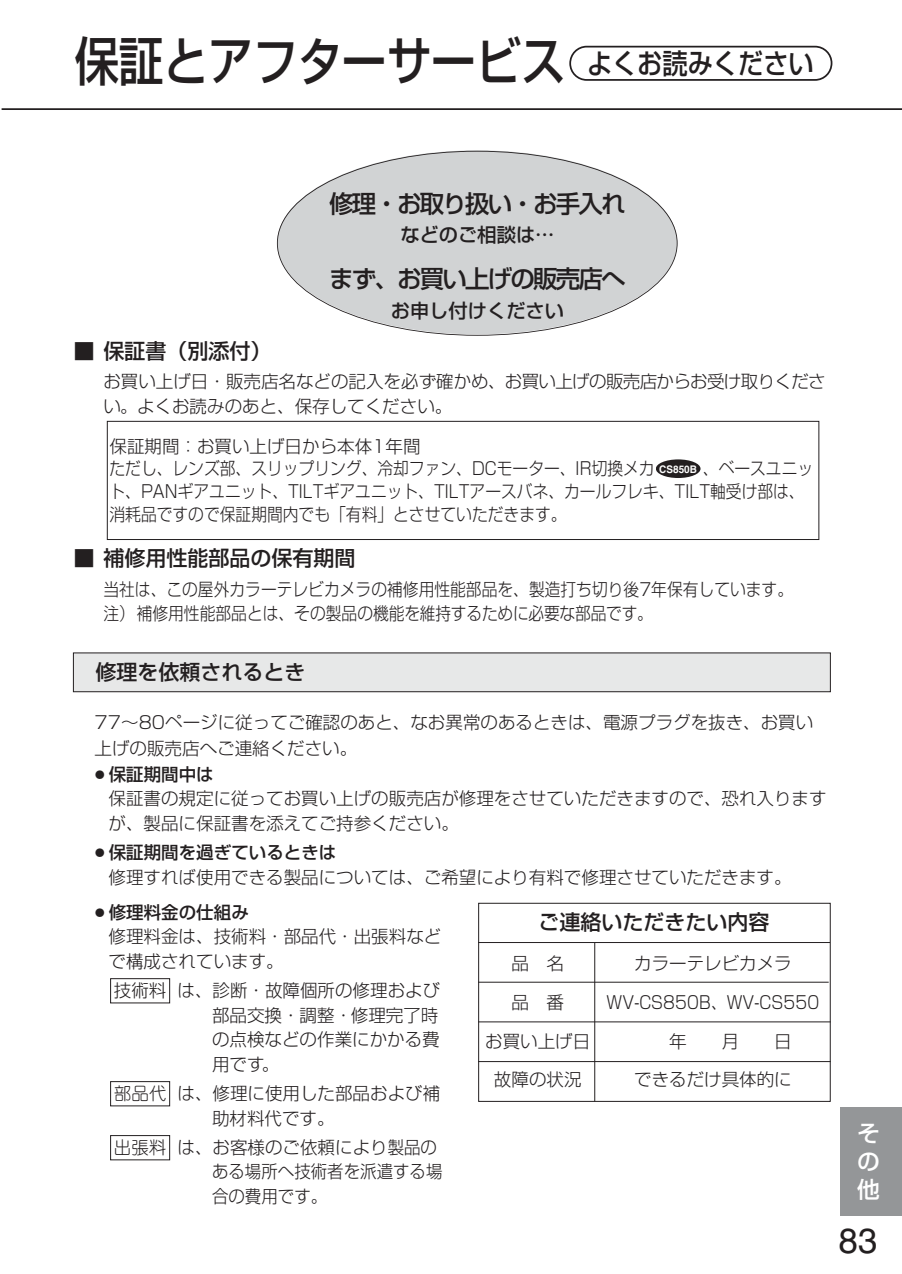
<style>
.page{position:relative;width:902px;height:1274px;background:#fff}
.page>*{position:absolute;margin:0;border:0;box-sizing:border-box;transform-origin:0 0}
.t1{font:500 52.5px "Shin Go";color:#231f20;scale:.85 1}
.t2{font:35px "Helvetica";color:#231f20}
.t3{font:500 24.5px "Shin Go";letter-spacing:-.075em;color:#231f20}
.t4{font:500 22.75px/28px "Shin Go";color:#fff;text-align:justify}
.t5{font:500 21px "Shin Go";color:#231f20}
.t6{font:500 19.25px "Shin Go";color:#231f20}
.t7{font:300 17.5px/24.5px "Shin Go";color:#231f20}
.t8{font:300 17.5px/22.8px "Shin Go";color:#231f20;scale:.9 1}
.t9{font:300 17.5px "Jun 101";color:#231f20}
.t10{font:700 10.5px "Helvetica";color:#fff;scale:.95 1}
.s1{font-size:28px}
.s2{font-weight:500}
</style>
<div class="page">
<hr style="left:2px;top:108px;width:899px;height:2px;background:#231f20">
<div style="left:840px;top:1107px;width:61px;height:108px;background:#949698"></div>
<div style="left:478px;top:903px;width:352px;height:199px;border:1px solid #231f20"></div>
<hr style="left:478px;top:942px;width:351px;height:1px;background:#231f20">
<hr style="left:478px;top:982px;width:350px;height:1px;background:#231f20">
<hr style="left:478px;top:1021px;width:352px;height:1px;background:#231f20">
<hr style="left:478px;top:1061px;width:352px;height:1px;background:#231f20">
<hr style="left:594px;top:943px;width:1px;height:158px;background:#231f20">
<svg style="left:569px;top:46px;width:263px;height:35px"></svg>
<div style="left:110px;top:1135px;width:60px;height:25px;border:1px solid #231f20"></div>
<div style="left:110px;top:1081px;width:60px;height:25px;border:1px solid #231f20"></div>
<div style="left:110px;top:978px;width:60px;height:25px;border:1px solid #231f20"></div>
<div style="left:73px;top:653px;width:757px;height:39px;background:#e7e8e8"></div>
<div style="left:73px;top:652px;width:757px;height:40px;border:1px solid #231f20"></div>
<div style="left:277px;top:150px;width:400px;height:184px;background:#d1d3d4;border-radius:50%"></div>
<div style="left:656px;top:459px;width:44px;height:19px;background:#231f20;border-radius:50%"></div>
<div style="left:107px;top:421px;width:712px;height:119px;border:1px solid #231f20"></div>
<h1 class="t1" style="left:75px;top:41px;width:870px">保証とアフターサービス <span class="s1">よくお読みください</span></h1>
<h3 class="t3" style="left:329px;top:194px;width:298px">修理・お取り扱い・お手入れ</h3>
<p class="t6" style="left:400px;top:228px;width:155px">などのご相談は…</p>
<h3 class="t3" style="left:329px;top:269px;width:298px">まず、お買い上げの販売店へ</h3>
<p class="t6" style="left:390px;top:303px;width:175px">お申し付けください</p>
<p class="t5" style="left:74px;top:343px;width:199px">■ 保証書（別添付）</p>
<p class="t7" style="left:103px;top:372px;width:723px">お買い上げ日・販売店名などの記入を必ず確かめ、お買い上げの販売店からお受け取りください。よくお読みのあと、保存してください。</p>
<p class="t7" style="left:109px;top:437px;width:546px;line-height:22.8px">保証期間：お買い上げ日から本体1年間<br>ただし、レンズ部、スリップリング、冷却ファン、DCモーター、IR切換メカ</p>
<p class="t8" style="left:109px;top:460px;width:783px;text-indent:593px">、ベースユニット、PANギアユニット、TILTギアユニット、TILTアースバネ、カールフレキ、TILT軸受け部は、消耗品ですので保証期間内でも「有料」とさせていただきます。</p>
<p class="t10" style="left:659px;top:465px;width:41px">CS850B</p>
<p class="t5" style="left:74px;top:551px;width:283px">■ 補修用性能部品の保有期間</p>
<p class="t8" style="left:103px;top:579px;width:767px;line-height:24.5px">当社は、この屋外カラーテレビカメラの補修用性能部品を、製造打ち切り後7年保有しています。注）補修用性能部品とは、その製品の機能を維持するために必要な部品です。</p>
<p class="t5" style="left:95px;top:664px;width:212px">修理を依頼されるとき</p>
<p class="t7" style="left:95px;top:712px;width:720px;line-height:26.2px">77～80ページに従ってご確認のあと、なお異常のあるときは、電源プラグを抜き、お買い上げの販売店へご連絡ください。</p>
<p class="t7" style="left:109px;top:764px;width:719px;text-indent:-17px">○<span class="s2">保証期間中は<br></span>保証書の規定に従ってお買い上げの販売店が修理をさせていただきますので、恐れ入りますが、製品に保証書を添えてご持参ください。</p>
<p class="t7" style="left:109px;top:843px;width:684px;text-indent:-17px">○<span class="s2">保証期間を過ぎているときは<br></span>修理すれば使用できる製品については、ご希望により有料で修理させていただきます。</p>
<p class="t7" style="left:109px;top:902px;width:334px;text-indent:-17px">○<span class="s2">修理料金の仕組み<br></span>修理料金は、技術料・部品代・出張料などで構成されています。</p>
<p class="t7" style="left:212px;top:981px;width:229px;text-align:justify;text-indent:-35px">は、診断・故障個所の修理および部品交換・調整・修理完了時の点検などの作業にかかる費用です。</p>
<p class="t7" style="left:212px;top:1084px;width:229px;text-indent:-35px">は、修理に使用した部品および補助材料代です。</p>
<p class="t7" style="left:212px;top:1138px;width:232px;text-indent:-35px">は、お客様のご依頼により製品のある場所へ技術者を派遣する場合の費用です。</p>
<p class="t7" style="left:114px;top:981px;width:54px">技術料</p>
<p class="t9" style="left:114px;top:1087px;width:54px">部品代</p>
<p class="t9" style="left:114px;top:1141px;width:54px">出張料</p>
<p class="t5" style="left:538px;top:915px;width:233px">ご連絡いただきたい内容</p>
<p class="t7" style="left:511px;top:954px;width:54px">品　名</p>
<p class="t7" style="left:511px;top:993px;width:54px">品　番</p>
<p class="t7" style="left:485px;top:1031px;width:107px">お買い上げ日</p>
<p class="t7" style="left:494px;top:1070px;width:89px">故障の状況</p>
<p class="t7" style="left:634px;top:954px;width:159px">カラーテレビカメラ</p>
<p class="t8" style="left:606px;top:993px;width:238px">WV-CS850B、WV-CS550</p>
<p class="t7" style="left:634px;top:1070px;width:159px">できるだけ具体的に</p>
<h3 class="t4" style="left:857px;top:1122px;width:24px">その他</h3>
<h2 class="t2" style="left:838px;top:1228px;width:40px">83</h2>
</div>
